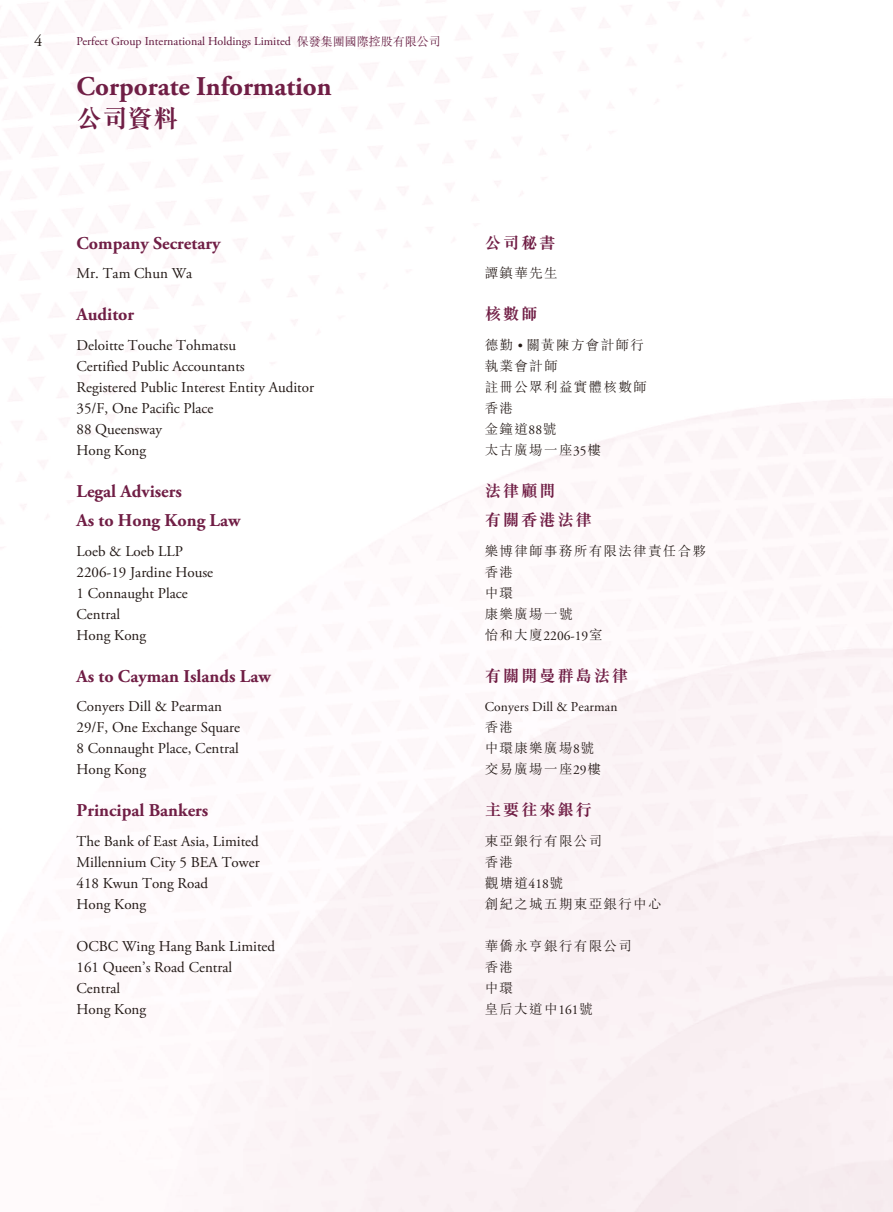
<style>
.page{position:relative;width:893px;height:1212px;background:#fff}
.page>*{position:absolute;margin:0;border:0;box-sizing:border-box;transform-origin:0 0}
.t1{font:700 27px "Adobe Garamond Pro";color:#701e45}
.t2{font:700 25.5px "M Sung HK";color:#701e45}
.t3{font:700 18px/29.5px "Adobe Garamond Pro";color:#701e45}
.t4{font:700 16.5px/29.5px "M Sung HK";letter-spacing:.1em;color:#701e45}
.t5{font:16.5px "Adobe Garamond Pro";color:#231916}
.t6{font:15px/21px "Adobe Garamond Pro";color:#231916}
.t7{font:300 13.5px/21px "M Sung HK";letter-spacing:.1em;color:#231916}
.t8{font:13.5px "Adobe Garamond Pro";letter-spacing:.01em;color:#231916}
.t9{font:12px "Adobe Garamond Pro";color:#60153b}
.s1{font-family:"M Sung HK";font-weight:300}
.s2{font-family:"Adobe Garamond Pro";font-weight:400}
</style>
<div class="page">
<p class="t5" style="left:34px;top:30px;width:10px">4</p>
<p class="t9" style="left:77px;top:34px;width:366px">Perfect Group International Holdings Limited <span class="s1">保發集團國際控股有限公司</span></p>
<h1 class="t1" style="left:77px;top:70px;width:257px">Corporate Information</h1>
<h2 class="t2" style="left:77px;top:106px;width:104px">公司資料</h2>
<p class="t3" style="left:77px;top:229px;width:145px">Company Secretary</p>
<p class="t6" style="left:77px;top:264px;width:117px">Mr. Tam Chun Wa</p>
<p class="t3" style="left:77px;top:300px;width:59px">Auditor</p>
<p class="t6" style="left:77px;top:335px;width:239px">Deloitte Touche Tohmatsu<br>Certified Public Accountants<br>Registered Public Interest Entity Auditor<br>35/F, One Pacific Place<br>88 Queensway<br>Hong Kong</p>
<p class="t3" style="left:77px;top:477px;width:165px">Legal Advisers<br>As to Hong Kong Law</p>
<p class="t6" style="left:77px;top:541px;width:138px">Loeb &amp; Loeb LLP<br>2206-19 Jardine House<br>1 Connaught Place<br>Central<br>Hong Kong</p>
<p class="t3" style="left:77px;top:662px;width:196px">As to Cayman Islands Law</p>
<p class="t6" style="left:77px;top:697px;width:165px">Conyers Dill &amp; Pearman<br>29/F, One Exchange Square<br>8 Connaught Place, Central<br>Hong Kong</p>
<p class="t3" style="left:77px;top:796px;width:133px">Principal Bankers</p>
<p class="t6" style="left:77px;top:831px;width:185px">The Bank of East Asia, Limited<br>Millennium City 5 BEA Tower<br>418 Kwun Tong Road<br>Hong Kong</p>
<p class="t6" style="left:77px;top:936px;width:200px">OCBC Wing Hang Bank Limited<br>161 Queen’s Road Central<br>Central<br>Hong Kong</p>
<p class="t4" style="left:485px;top:227px;width:72px">公司秘書</p>
<p class="t7" style="left:485px;top:262px;width:74px">譚鎮華先生</p>
<p class="t4" style="left:485px;top:299px;width:54px">核數師</p>
<p class="t7" style="left:485px;top:333px;width:163px">德勤 <span class="s2">•</span> 關黃陳方會計師行執業會計師<br>註冊公眾利益實體核數師香港<br>金鐘道<span class="s2">88</span>號<br>太古廣場一座<span class="s2">35</span>樓</p>
<p class="t4" style="left:485px;top:475px;width:109px">法律顧問<br>有關香港法律</p>
<p class="t7" style="left:485px;top:539px;width:223px">樂博律師事務所有限法律責任合夥香港<br>中環<br>康樂廣場一號</p>
<p class="t8" style="left:485px;top:627px;width:119px"><span class="s1">怡和大廈</span>2206-19<span class="s1">室</span></p>
<p class="t4" style="left:485px;top:660px;width:145px">有關開曼群島法律</p>
<p class="t8" style="left:485px;top:699px;width:134px">Conyers Dill &amp; Pearman</p>
<p class="t7" style="left:485px;top:716px;width:118px">香港<br>中環康樂廣場<span class="s2">8</span>號交易廣場一座<span class="s2">29</span>樓</p>
<p class="t4" style="left:485px;top:795px;width:109px">主要往來銀行</p>
<p class="t7" style="left:485px;top:829px;width:178px">東亞銀行有限公司<br>香港<br>觀塘道<span class="s2">418</span>號<br>創紀之城五期東亞銀行中心</p>
<p class="t7" style="left:485px;top:934px;width:149px">華僑永亨銀行有限公司香港<br>中環<br>皇后大道中<span class="s2">161</span>號</p>
</div>
